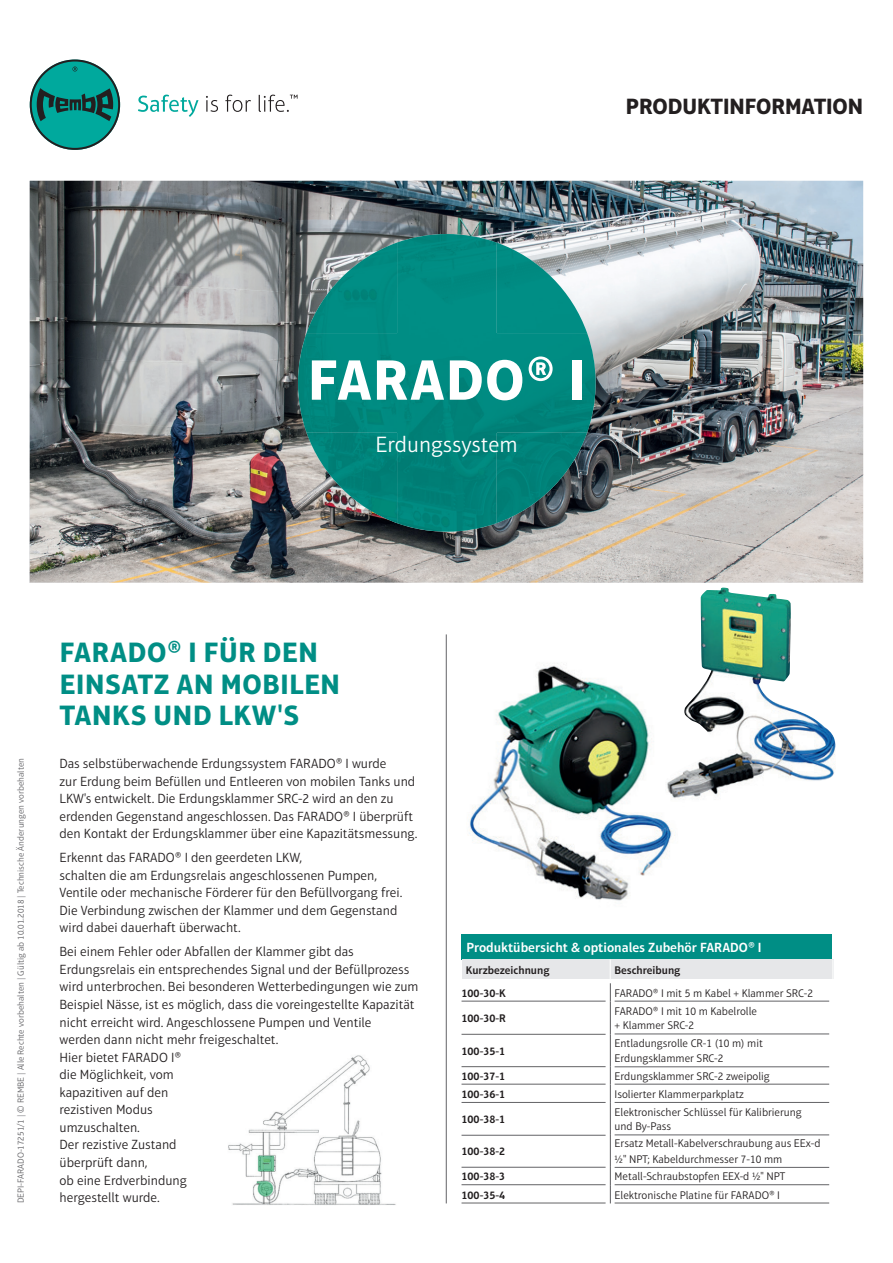
<style>
.page{position:relative;width:893px;height:1263px;background:#fff}
.page>*{position:absolute;margin:0;border:0;box-sizing:border-box;transform-origin:0 0}
.t1{font:700 57.75px "Aptifer Sans LT Pro";letter-spacing:.025em;color:#fff}
.t2{font:700 28.5px/31.3px "Aptifer Sans LT Pro";letter-spacing:.025em;color:#008e85}
.t3{font:700 22.5px "Aptifer Sans LT Pro";color:#231f20}
.t4{font:300 22.5px "Aptifer Sans LT Pro";color:#fff}
.t5{font:300 13.5px/17.5px "Aptifer Sans LT Pro";color:#231f20}
.t6{font:600 13.5px "Aptifer Sans LT Pro";color:#fff}
.t7{font:300 11.25px/14.7px "Aptifer Sans LT Pro";color:#231f20}
.t8{font:600 11.25px "Aptifer Sans LT Pro";color:#231f20}
.t9{font:300 9px "Aptifer Sans LT Pro";color:#636366}
</style>
<div class="page">
<img style="left:30px;top:181px;width:833px;height:402px">
<hr style="left:446px;top:634px;width:1px;height:569px;background:#636366">
<img style="left:306px;top:242px;width:91px;height:91px">
<img style="left:397px;top:234px;width:100px;height:99px">
<img style="left:496px;top:242px;width:91px;height:91px">
<img style="left:298px;top:333px;width:298px;height:100px">
<img style="left:306px;top:432px;width:91px;height:91px">
<img style="left:397px;top:432px;width:100px;height:100px">
<img style="left:496px;top:432px;width:91px;height:91px">
<img style="left:228px;top:1055px;width:168px;height:150px">
<img style="left:469px;top:663px;width:206px;height:238px">
<img style="left:662px;top:588px;width:174px;height:218px">
<svg style="left:138px;top:95px;width:61px;height:22px"></svg>
<svg style="left:206px;top:96px;width:12px;height:16px"></svg>
<svg style="left:225px;top:95px;width:26px;height:17px"></svg>
<svg style="left:259px;top:95px;width:39px;height:17px"></svg>
<svg style="left:30px;top:60px;width:90px;height:90px"></svg>
<div style="left:461px;top:934px;width:371px;height:25px;background:#008e85"></div>
<hr style="left:610px;top:1001px;width:1px;height:33px;background:#636366">
<hr style="left:610px;top:1034px;width:1px;height:32px;background:#636366">
<svg style="left:610px;top:1066px;width:1px;height:37px"></svg>
<hr style="left:610px;top:1103px;width:1px;height:32px;background:#636366">
<hr style="left:610px;top:1135px;width:1px;height:32px;background:#636366">
<svg style="left:610px;top:1167px;width:1px;height:36px"></svg>
<hr style="left:461px;top:1001px;width:145px;height:1px;background:#636366">
<hr style="left:615px;top:1001px;width:214px;height:1px;background:#636366">
<hr style="left:461px;top:1034px;width:145px;height:1px;background:#636366">
<hr style="left:615px;top:1034px;width:214px;height:1px;background:#636366">
<hr style="left:461px;top:1066px;width:145px;height:1px;background:#636366">
<hr style="left:615px;top:1066px;width:214px;height:1px;background:#636366">
<hr style="left:461px;top:1084px;width:145px;height:1px;background:#636366">
<hr style="left:615px;top:1084px;width:214px;height:1px;background:#636366">
<hr style="left:461px;top:1102px;width:145px;height:1px;background:#636366">
<hr style="left:615px;top:1102px;width:214px;height:1px;background:#636366">
<hr style="left:461px;top:1135px;width:145px;height:1px;background:#636366">
<hr style="left:615px;top:1134px;width:214px;height:1px;background:#636366">
<hr style="left:461px;top:1167px;width:145px;height:1px;background:#636366">
<hr style="left:615px;top:1167px;width:214px;height:1px;background:#636366">
<hr style="left:461px;top:1184px;width:145px;height:1px;background:#636366">
<hr style="left:615px;top:1184px;width:214px;height:1px;background:#636366">
<hr style="left:461px;top:1203px;width:145px;height:1px;background:#636366">
<hr style="left:615px;top:1203px;width:214px;height:1px;background:#636366">
<div style="left:461px;top:959px;width:372px;height:20px;background:#e6e7e9"></div>
<svg style="left:610px;top:960px;width:1px;height:41px"></svg>
<svg style="left:832px;top:960px;width:1px;height:19px"></svg>
<h3 class="t3" style="left:626px;top:92px;width:239px">PRODUKTINFORMATION</h3>
<h1 class="t1" style="left:308px;top:345px;width:279px">FARADO® I</h1>
<h3 class="t4" style="left:376px;top:431px;width:144px">Erdungssystem</h3>
<p class="t9" style="left:16px;top:1203px;width:447px;rotate:-90deg">DEPI-FARADO-17251/1 | © REMBE | Alle Rechte vorbehalten | Gültig ab 10.01.2018 | Technische Änderungen vorbehalten</p>
<h2 class="t2" style="left:60px;top:637px;width:282px">FARADO® I FÜR DEN<br>EINSATZ AN MOBILEN<br>TANKS UND LKW'S</h2>
<p class="t5" style="left:60px;top:755px;width:359px">Das selbstüberwachende Erdungssystem FARADO® I wurde<br>zur Erdung beim Befüllen und Entleeren von mobilen Tanks und LKW's entwickelt. Die Erdungsklammer SRC-2 wird an den zu erdenden Gegenstand angeschlossen. Das FARADO® I überprüft den Kontakt der Erdungsklammer über eine Kapazitätsmessung.</p>
<p class="t5" style="left:60px;top:849px;width:344px">Erkennt das FARADO® I den geerdeten LKW,<br>schalten die am Erdungsrelais angeschlossenen Pumpen, Ventile oder mechanische Förderer für den Befüllvorgang frei.<br>Die Verbindung zwischen der Klammer und dem Gegenstand wird dabei dauerhaft überwacht.</p>
<p class="t5" style="left:60px;top:943px;width:361px">Bei einem Fehler oder Abfallen der Klammer gibt das Erdungsrelais ein entsprechendes Signal und der Befüllprozess wird unterbrochen. Bei besonderen Wetterbedingungen wie zum Beispiel Nässe, ist es möglich, dass die voreingestellte Kapazität nicht erreicht wird. Angeschlossene Pumpen und Ventile<br>werden dann nicht mehr freigeschaltet.<br>Hier bietet FARADO I®<br>die Möglichkeit, vom<br>kapazitiven auf den<br>rezistiven Modus<br>umzuschalten.<br>Der rezistive Zustand<br>überprüft dann,<br>ob eine Erdverbindung<br>hergestellt wurde.</p>
<p class="t6" style="left:466px;top:939px;width:296px">Produktübersicht &amp; optionales Zubehör FARADO® I</p>
<p class="t8" style="left:461px;top:986px;width:46px">100-30-K</p>
<p class="t7" style="left:615px;top:985px;width:200px">FARADO® I mit 5 m Kabel + Klammer SRC-2</p>
<p class="t8" style="left:461px;top:1012px;width:46px">100-30-R</p>
<p class="t7" style="left:615px;top:1004px;width:144px">FARADO® I mit 10 m Kabelrolle + Klammer SRC-2</p>
<p class="t8" style="left:461px;top:1044px;width:45px">100-35-1</p>
<p class="t7" style="left:615px;top:1035px;width:150px;line-height:15.6px">Entladungsrolle CR-1 (10 m) mit<br>Erdungsklammer SRC-2</p>
<p class="t8" style="left:461px;top:1069px;width:45px">100-37-1</p>
<p class="t7" style="left:615px;top:1068px;width:157px">Erdungsklammer SRC-2 zweipolig</p>
<p class="t8" style="left:461px;top:1087px;width:45px">100-36-1</p>
<p class="t7" style="left:615px;top:1087px;width:131px">Isolierter Klammerparkplatz</p>
<p class="t8" style="left:461px;top:1113px;width:45px">100-38-1</p>
<p class="t7" style="left:615px;top:1105px;width:189px">Elektronischer Schlüssel für Kalibrierung und By-Pass</p>
<p class="t8" style="left:461px;top:1145px;width:45px">100-38-2</p>
<p class="t7" style="left:615px;top:1136px;width:207px;line-height:15.6px">Ersatz Metall-Kabelverschraubung aus EEx-d ½" NPT; Kabeldurchmesser 7-10 mm</p>
<p class="t8" style="left:461px;top:1170px;width:45px">100-38-3</p>
<p class="t7" style="left:615px;top:1169px;width:172px">Metall-Schraubstopfen EEX-d ½" NPT</p>
<p class="t8" style="left:461px;top:1188px;width:45px">100-35-4</p>
<p class="t7" style="left:615px;top:1187px;width:167px">Elektronische Platine für FARADO® I</p>
<p class="t8" style="left:466px;top:964px;width:85px">Kurzbezeichnung</p>
<p class="t8" style="left:614px;top:964px;width:68px">Beschreibung</p>
</div>
